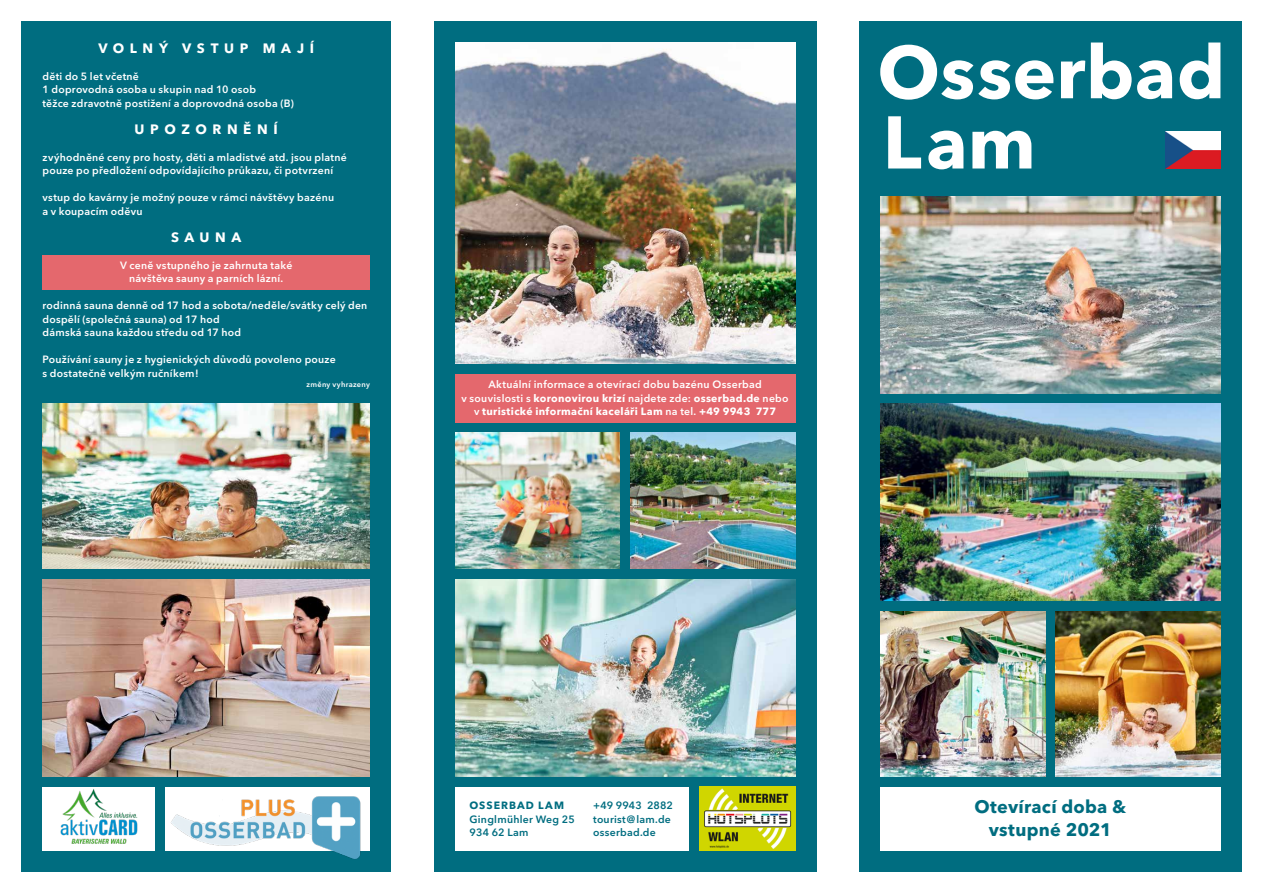
<style>
.page{position:relative;width:1263px;height:893px;background:#fff}
.page>*{position:absolute;margin:0;border:0;box-sizing:border-box;transform-origin:0 0}
.t1{font:700 18px/22.5px "Avenir Next LT Pro";letter-spacing:.015em;color:#006d80;text-align:center}
.t2{font:700 13.5px "Avenir Next LT Pro";letter-spacing:.415em;color:#fff}
.t3{font:600 10.5px/13.5px "Avenir Next LT Pro";letter-spacing:.025em;color:#fff}
.t4{font:600 10.5px/13.5px "Avenir Next LT Pro";letter-spacing:.025em;color:#006d80}
.t5{font:700 10.5px "Avenir Next LT Pro";letter-spacing:.1em;color:#006d80}
.t6{font:600 7.5px "Avenir Next LT Pro";letter-spacing:.04em;color:#fff}
.s1{font-weight:700}
</style>
<div class="page">
<div style="left:859px;top:21px;width:383px;height:851px;background:#006d80"></div>
<div style="left:434px;top:21px;width:382px;height:851px;background:#006d80"></div>
<div style="left:21px;top:21px;width:370px;height:851px;background:#006d80"></div>
<img style="left:880px;top:404px;width:340px;height:197px">
<img style="left:455px;top:579px;width:340px;height:197px">
<img style="left:43px;top:404px;width:327px;height:165px">
<img style="left:880px;top:197px;width:340px;height:196px">
<img style="left:880px;top:611px;width:165px;height:165px">
<img style="left:1056px;top:611px;width:164px;height:165px">
<img style="left:699px;top:787px;width:96px;height:63px">
<img style="left:1165px;top:132px;width:55px;height:37px">
<img style="left:455px;top:433px;width:165px;height:136px">
<img style="left:455px;top:43px;width:340px;height:320px">
<img style="left:630px;top:433px;width:165px;height:136px">
<img style="left:43px;top:579px;width:327px;height:197px">
<div style="left:880px;top:787px;width:340px;height:63px;background:#fff"></div>
<div style="left:455px;top:787px;width:234px;height:63px;background:#fff"></div>
<div style="left:43px;top:255px;width:327px;height:34px;background:#e4686d"></div>
<div style="left:455px;top:374px;width:340px;height:48px;background:#e4686d"></div>
<div style="left:43px;top:787px;width:112px;height:63px;background:#fff"></div>
<div style="left:165px;top:787px;width:205px;height:63px;background:#fff"></div>
<svg style="left:888px;top:116px;width:143px;height:53px"></svg>
<svg style="left:880px;top:43px;width:340px;height:57px"></svg>
<img style="left:56px;top:789px;width:85px;height:62px">
<img style="left:165px;top:796px;width:201px;height:63px">
<p class="t2" style="left:98px;top:40px;width:217px">VOLNÝ VSTUP MAJÍ</p>
<p class="t3" style="left:43px;top:69px;width:253px">děti do 5 let včetně<br>1 doprovodná osoba u skupin nad 10 osob<br>těžce zdravotně postižení a doprovodná osoba (B)</p>
<p class="t2" style="left:135px;top:121px;width:145px">UPOZORNĚNÍ</p>
<p class="t3" style="left:43px;top:150px;width:306px">zvýhodněné ceny pro hosty, děti a mladistvé atd. jsou platné pouze po předložení odpovídajícího průkazu, či potvrzení</p>
<p class="t3" style="left:43px;top:191px;width:293px">vstup do kavárny je možný pouze v rámci návštěvy bazénu a v koupacím oděvu</p>
<p class="t2" style="left:171px;top:229px;width:72px">SAUNA</p>
<p class="t3" style="left:120px;top:258px;width:174px;text-align:center">V ceně vstupného je zahrnuta také návštěva sauny a parních lázní.</p>
<p class="t3" style="left:43px;top:299px;width:326px">rodinná sauna denně od 17 hod a sobota/neděle/svátky celý den dospělí (společná sauna) od 17 hod<br>dámská sauna každou středu od 17 hod</p>
<p class="t3" style="left:43px;top:353px;width:295px">Používání sauny je z hygienických důvodů povoleno pouze s dostatečně velkým ručníkem!</p>
<p class="t6" style="left:307px;top:380px;width:65px">změny vyhrazeny</p>
<p class="t3" style="left:461px;top:377px;width:329px;text-align:center">Aktuální informace a otevírací dobu bazénu Osserbad<br>v souvislosti s <span class="s1">koronovirou krizí</span> najdete zde: <span class="s1">osserbad.de</span> nebo v <span class="s1">turistické informační kaceláři Lam</span> na tel. <span class="s1">+49 9943 777</span></p>
<p class="t5" style="left:469px;top:799px;width:96px">OSSERBAD LAM</p>
<p class="t4" style="left:469px;top:812px;width:107px">Ginglmühler Weg 25<br>934 62 Lam</p>
<p class="t4" style="left:593px;top:798px;width:81px">+49 9943 2882 tourist@lam.de osserbad.de</p>
<h1 class="t1" style="left:974px;top:795px;width:153px">Otevírací doba &amp; vstupné 2021</h1>
</div>
